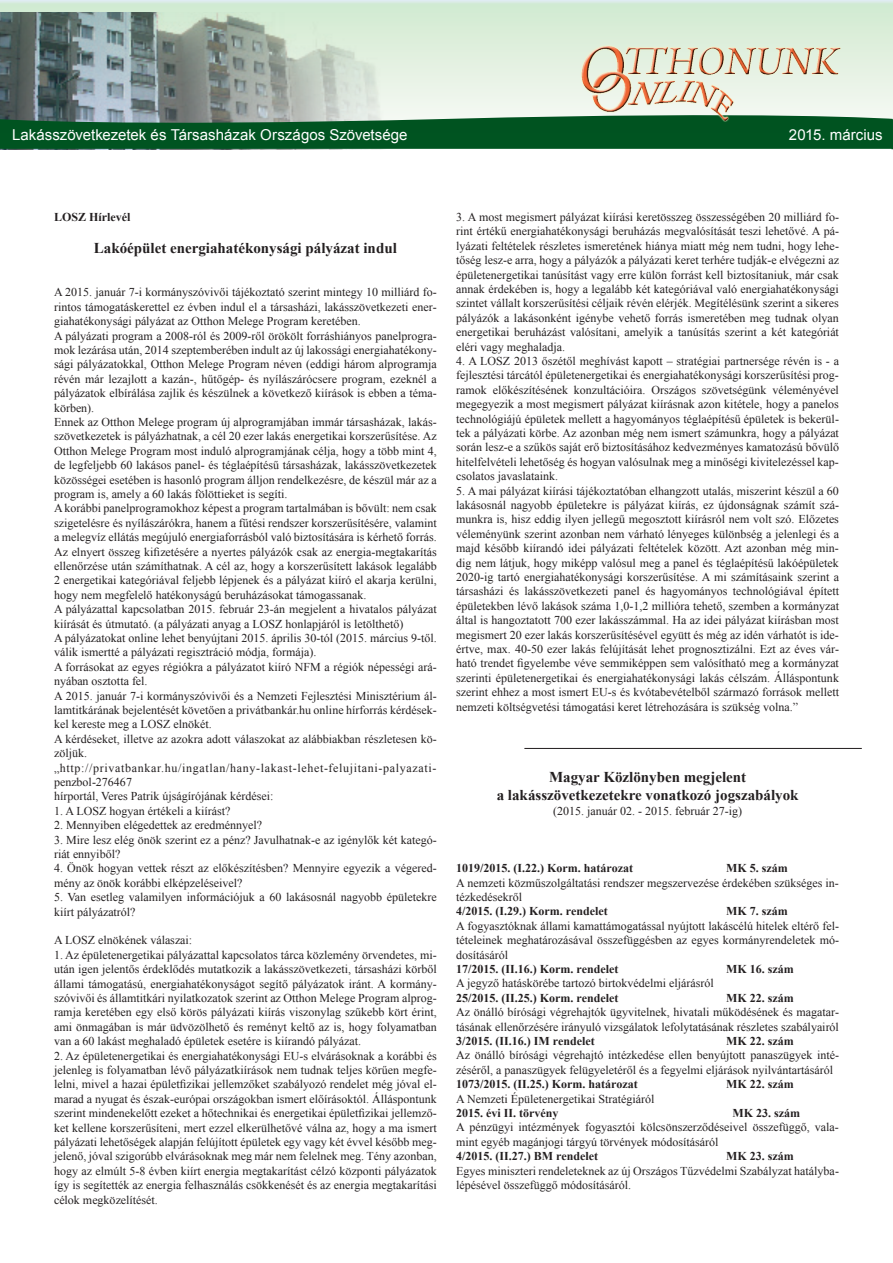
<style>
.page{position:relative;width:893px;height:1263px;background:#fff}
.page>*{position:absolute;margin:0;border:0;box-sizing:border-box;transform-origin:0 0}
.t1{font:700 15px/18px "Times New Roman";color:#231f20;text-align:center}
.t2{font:15px "Arial";color:#fff}
.t3{font:12px/14.4px "Times New Roman";color:#231f20}
.t4{font:700 12px "Times New Roman";color:#231f20}
</style>
<div class="page">
<svg style="left:0;top:0;width:892px;height:111px;background:#b9c9bd"></svg>
<img style="left:567px;top:36px;width:279px;height:75px">
<svg style="left:0;top:111px;width:892px;height:38px;background:#286b43"></svg>
<svg style="left:892px;top:0;width:1px;height:150px"></svg>
<hr style="left:524px;top:748px;width:338px;height:1px;background:#231f20">
<p class="t2" style="left:12px;top:125px;width:397px">Lakásszövetkezetek és Társasházak Országos Szövetsége</p>
<p class="t2" style="left:789px;top:125px;width:95px">2015. március</p>
<p class="t4" style="left:54px;top:208px;width:78px">LOSZ Hírlevél</p>
<p class="t1" style="left:94px;top:239px;width:304px">Lakóépület energiahatékonysági pályázat indul</p>
<p class="t3" style="left:54px;top:285px;width:384px">A 2015. január 7-i kormányszóvivői tájékoztató szerint mintegy 10 milliárd fo&shy;rintos támogatáskerettel ez évben indul el a társasházi, lakásszövetkezeti ener&shy;giahatékonysági pályázat az Otthon Melege Program keretében.<br>A pályázati program a 2008-ról és 2009-ről örökölt forráshiányos panelprogra&shy;mok lezárása után, 2014 szeptemberében indult az új lakossági energiahatékony&shy;sági pályázatokkal, Otthon Melege Program néven (eddigi három alprogramja révén már lezajlott a kazán-, hűtőgép- és nyílászárócsere program, ezeknél a pályázatok elbírálása zajlik és készülnek a következő kiírások is ebben a téma&shy;körben).<br>Ennek az Otthon Melege program új alprogramjában immár társasházak, lakás&shy;szövetkezetek is pályázhatnak, a cél 20 ezer lakás energetikai korszerűsítése. Az Otthon Melege Program most induló alprogramjának célja, hogy a több mint 4, de legfeljebb 60 lakásos panel- és téglaépítésű társasházak, lakásszövetkezetek közösségei esetében is hasonló program álljon rendelkezésre, de készül már az a program is, amely a 60 lakás fölöttieket is segíti.<br>A korábbi panelprogramokhoz képest a program tartalmában is bővült: nem csak szigetelésre és nyílászárókra, hanem a fűtési rendszer korszerűsítésére, valamint a melegvíz ellátás megújuló energiaforrásból való biztosítására is kérhető forrás.<br>Az elnyert összeg kifizetésére a nyertes pályázók csak az energia-megtakarítás ellenőrzése után számíthatnak. A cél az, hogy a korszerűsített lakások legalább 2 energetikai kategóriával feljebb lépjenek és a pályázat kiíró el akarja kerülni, hogy nem megfelelő hatékonyságú beruházásokat támogassanak.<br>A pályázattal kapcsolatban 2015. február 23-án megjelent a hivatalos pályázat kiírását és útmutató. (a pályázati anyag a LOSZ honlapjáról is letölthető)<br>A pályázatokat online lehet benyújtani 2015. április 30-tól (2015. március 9-től. válik ismertté a pályázati regisztráció módja, formája).<br>A forrásokat az egyes régiókra a pályázatot kiíró NFM a régiók népességi ará&shy;nyában osztotta fel.<br>A 2015. január 7-i kormányszóvivői és a Nemzeti Fejlesztési Minisztérium ál&shy;lamtitkárának bejelentését követően a privátbankár.hu online hírforrás kérdések&shy;kel kereste meg a LOSZ elnökét.<br>A kérdéseket, illetve az azokra adott válaszokat az alábbiakban részletesen kö&shy;zöljük. „http://privatbankar.hu/ingatlan/hany-lakast-lehet-felujitani-palyazati&shy;penzbol-276467<br>hírportál, Veres Patrik újságírójának kérdései:</p>
<p class="t3" style="left:54px;top:803px;width:178px">1. A LOSZ hogyan értékeli a kiírást?</p>
<p class="t3" style="left:54px;top:818px;width:210px">2. Mennyiben elégedettek az eredménnyel?</p>
<p class="t3" style="left:54px;top:832px;width:384px">3. Mire lesz elég önök szerint ez a pénz? Javulhatnak-e az igénylők két kategó&shy;riát ennyiből?</p>
<p class="t3" style="left:54px;top:861px;width:384px">4. Önök hogyan vettek részt az előkészítésben? Mennyire egyezik a végered&shy;mény az önök korábbi elképzeléseivel?</p>
<p class="t3" style="left:54px;top:890px;width:384px">5. Van esetleg valamilyen információjuk a 60 lakásosnál nagyobb épületekre kiírt pályázatról?</p>
<p class="t3" style="left:54px;top:933px;width:140px">A LOSZ elnökének válaszai:</p>
<p class="t3" style="left:54px;top:947px;width:384px;text-align:justify">1. Az épületenergetikai pályázattal kapcsolatos tárca közlemény örvendetes, mi&shy;után igen jelentős érdeklődés mutatkozik a lakásszövetkezeti, társasházi körből állami támogatású, energiahatékonyságot segítő pályázatok iránt. A kormány&shy;szóvivői és államtitkári nyilatkozatok szerint az Otthon Melege Program alprog&shy;ramja keretében egy első körös pályázati kiírás viszonylag szűkebb kört érint, ami önmagában is már üdvözölhető és reményt keltő az is, hogy folyamatban van a 60 lakást meghaladó épületek esetére is kiírandó pályázat.</p>
<p class="t3" style="left:54px;top:1048px;width:384px;text-align:justify">2. Az épületenergetikai és energiahatékonysági EU-s elvárásoknak a korábbi és jelenleg is folyamatban lévő pályázatkiírások nem tudnak teljes körűen megfe&shy;lelni, mivel a hazai épületfizikai jellemzőket szabályozó rendelet még jóval el&shy;marad a nyugat és észak-európai országokban ismert előírásoktól. Álláspontunk szerint mindenekelőtt ezeket a hőtechnikai és energetikai épületfizikai jellemző&shy;ket kellene korszerűsíteni, mert ezzel elkerülhetővé válna az, hogy a ma ismert pályázati lehetőségek alapján felújított épületek egy vagy két évvel később meg&shy;jelenő, jóval szigorúbb elvárásoknak meg már nem felelnek meg. Tény azonban, hogy az elmúlt 5-8 évben kiírt energia megtakarítást célzó központi pályázatok így is segítették az energia felhasználás csökkenését és az energia megtakarítási célok megközelítését.</p>
<p class="t3" style="left:456px;top:210px;width:384px;text-align:justify">3. A most megismert pályázat kiírási keretösszeg összességében 20 milliárd fo&shy;rint értékű energiahatékonysági beruházás megvalósítását teszi lehetővé. A pá&shy;lyázati feltételek részletes ismeretének hiánya miatt még nem tudni, hogy lehe&shy;tőség lesz-e arra, hogy a pályázók a pályázati keret terhére tudják-e elvégezni az épületenergetikai tanúsítást vagy erre külön forrást kell biztosítaniuk, már csak annak érdekében is, hogy a legalább két kategóriával való energiahatékonysági szintet vállalt korszerűsítési céljaik révén elérjék. Megítélésünk szerint a sikeres pályázók a lakásonként igénybe vehető forrás ismeretében meg tudnak olyan energetikai beruházást valósítani, amelyik a tanúsítás szerint a két kategóriát eléri vagy meghaladja.</p>
<p class="t3" style="left:456px;top:354px;width:384px;text-align:justify">4. A LOSZ 2013 őszétől meghívást kapott – stratégiai partnersége révén is - a fejlesztési tárcától épületenergetikai és energiahatékonysági korszerűsítési prog&shy;ramok előkészítésének konzultációira. Országos szövetségünk véleményével megegyezik a most megismert pályázat kiírásnak azon kitétele, hogy a panelos technológiájú épületek mellett a hagyományos téglaépítésű épületek is bekerül&shy;tek a pályázati körbe. Az azonban még nem ismert számunkra, hogy a pályázat során lesz-e a szűkös saját erő biztosításához kedvezményes kamatozású bővülő hitelfelvételi lehetőség és hogyan valósulnak meg a minőségi kivitelezéssel kap&shy;csolatos javaslataink.</p>
<p class="t3" style="left:456px;top:483px;width:384px;text-align:justify">5. A mai pályázat kiírási tájékoztatóban elhangzott utalás, miszerint készül a 60 lakásosnál nagyobb épületekre is pályázat kiírás, ez újdonságnak számít szá&shy;munkra is, hisz eddig ilyen jellegű megosztott kiírásról nem volt szó. Előzetes véleményünk szerint azonban nem várható lényeges különbség a jelenlegi és a majd később kiírandó idei pályázati feltételek között. Azt azonban még min&shy;dig nem látjuk, hogy miképp valósul meg a panel és téglaépítésű lakóépületek 2020-ig tartó energiahatékonysági korszerűsítése. A mi számításaink szerint a társasházi és lakásszövetkezeti panel és hagyományos technológiával épített épületekben lévő lakások száma 1,0-1,2 millióra tehető, szemben a kormányzat által is hangoztatott 700 ezer lakásszámmal. Ha az idei pályázat kiírásban most megismert 20 ezer lakás korszerűsítésével együtt és még az idén várhatót is ide&shy;értve, max. 40-50 ezer lakás felújítását lehet prognosztizálni. Ezt az éves vár&shy;ható trendet figyelembe véve semmiképpen sem valósítható meg a kormányzat szerinti épületenergetikai és energiahatékonysági lakás célszám. Álláspontunk szerint ehhez a most ismert EU-s és kvótabevételből származó források mellett nemzeti költségvetési támogatási keret létrehozására is szükség volna.”</p>
<p class="t1" style="left:497px;top:768px;width:303px">Magyar Közlönyben megjelent<br>a lakásszövetkezetekre vonatkozó jogszabályok</p>
<p class="t3" style="left:553px;top:803px;width:190px">(2015. január 02. - 2015. február 27-ig)</p>
<p class="t4" style="left:456px;top:860px;width:178px">1019/2015. (I.22.) Korm. határozat</p>
<p class="t4" style="left:726px;top:860px;width:63px">MK 5. szám</p>
<p class="t3" style="left:456px;top:875px;width:384px">A nemzeti közműszolgáltatási rendszer megszervezése érdekében szükséges in&shy;tézkedésekről</p>
<p class="t4" style="left:456px;top:903px;width:153px">4/2015. (I.29.) Korm. rendelet</p>
<p class="t4" style="left:726px;top:903px;width:63px">MK 7. szám</p>
<p class="t3" style="left:456px;top:918px;width:384px;text-align:justify">A fogyasztóknak állami kamattámogatással nyújtott lakáscélú hitelek eltérő fel&shy;tételeinek meghatározásával összefüggésben az egyes kormányrendeletek mó&shy;dosításáról</p>
<p class="t4" style="left:456px;top:960px;width:164px">17/2015. (II.16.) Korm. rendelet</p>
<p class="t4" style="left:726px;top:960px;width:69px">MK 16. szám</p>
<p class="t3" style="left:456px;top:976px;width:259px">A jegyző hatáskörébe tartozó birtokvédelmi eljárásról</p>
<p class="t4" style="left:456px;top:989px;width:164px">25/2015. (II.25.) Korm. rendelet</p>
<p class="t4" style="left:726px;top:989px;width:69px">MK 22. szám</p>
<p class="t3" style="left:456px;top:1005px;width:384px">Az önálló bírósági végrehajtók ügyvitelnek, hivatali működésének és magatar&shy;tásának ellenőrzésére irányuló vizsgálatok lefolytatásának részletes szabályairól</p>
<p class="t4" style="left:456px;top:1032px;width:140px">3/2015. (II.16.) IM rendelet</p>
<p class="t4" style="left:726px;top:1032px;width:69px">MK 22. szám</p>
<p class="t3" style="left:456px;top:1048px;width:384px">Az önálló bírósági végrehajtó intézkedése ellen benyújtott panaszügyek inté&shy;zéséről, a panaszügyek felügyeletéről és a fegyelmi eljárások nyilvántartásáról</p>
<p class="t4" style="left:456px;top:1076px;width:183px">1073/2015. (II.25.) Korm. határozat</p>
<p class="t4" style="left:726px;top:1076px;width:69px">MK 22. szám</p>
<p class="t3" style="left:456px;top:1091px;width:200px">A Nemzeti Épületenergetikai Stratégiáról</p>
<p class="t4" style="left:456px;top:1104px;width:104px">2015. évi II. törvény</p>
<p class="t4" style="left:733px;top:1104px;width:69px">MK 23. szám</p>
<p class="t3" style="left:456px;top:1120px;width:384px">A pénzügyi intézmények fogyasztói kölcsönszerződéseivel összefüggő, vala&shy;mint egyéb magánjogi tárgyú törvények módosításáról</p>
<p class="t4" style="left:456px;top:1148px;width:143px">4/2015. (II.27.) BM rendelet</p>
<p class="t4" style="left:726px;top:1148px;width:69px">MK 23. szám</p>
<p class="t3" style="left:456px;top:1163px;width:384px">Egyes miniszteri rendeleteknek az új Országos Tűzvédelmi Szabályzat hatályba&shy;lépésével összefüggő módosításáról.</p>
</div>
